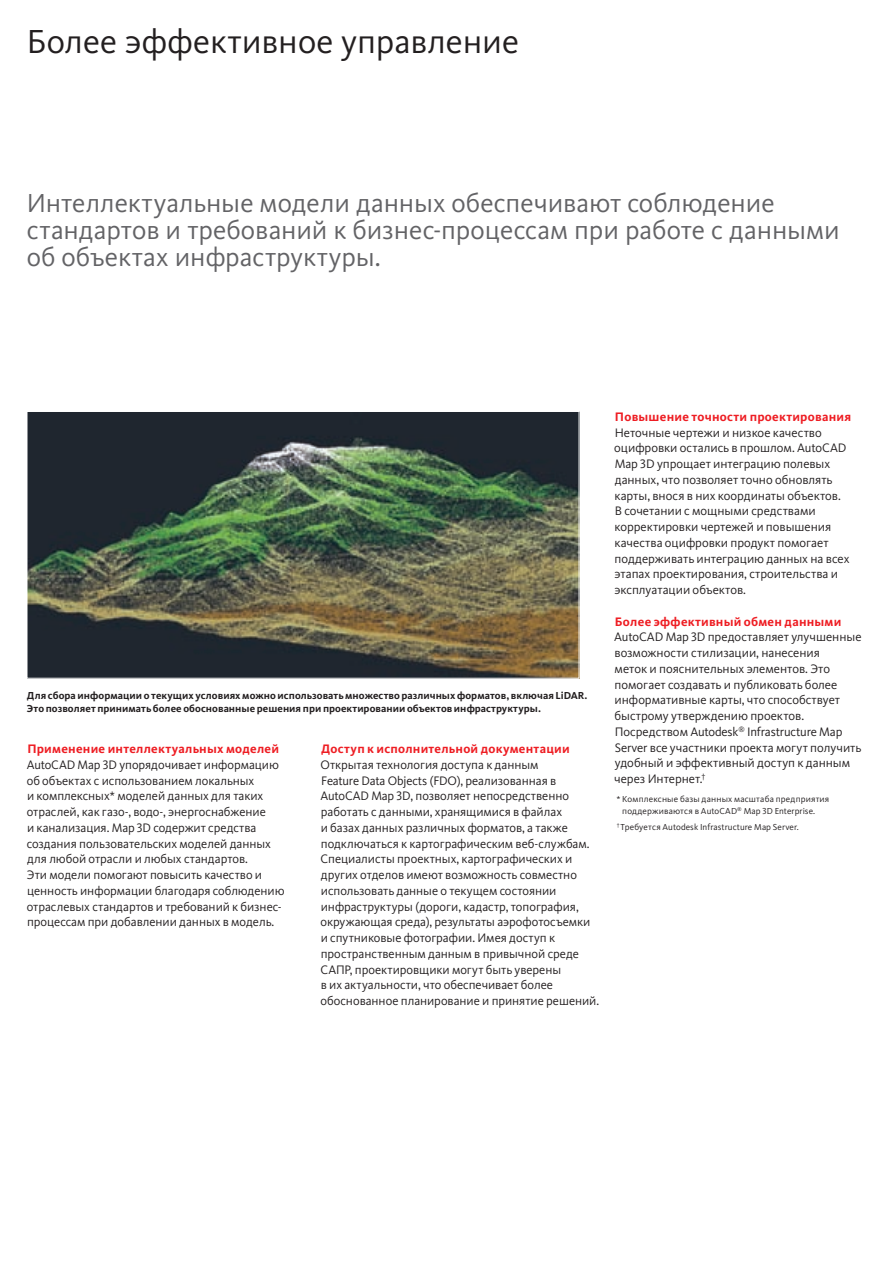
<style>
.page{position:relative;width:893px;height:1263px;background:#fff}
.page>*{position:absolute;margin:0;border:0;box-sizing:border-box;transform-origin:0 0}
.t1{font:34.5px "Kievit CY";color:#231f20}
.t2{font:27px/27px "Kievit CY";color:#636366}
.t3{font:12.75px/15.8px "Kievit CY";letter-spacing:-.005em;color:#231f20}
.t4{font:700 12.75px "Kievit CY";letter-spacing:.02em;color:#ee1d23}
.t5{font:700 10.5px/13.5px "Kievit CY";letter-spacing:.005em;color:#231f20}
.t6{font:9px/12px "Kievit CY";letter-spacing:.015em;color:#231f20}
.s1{font-weight:700;color:#ee1d23}
.s2{font-family:"Kievit CY Regular SC"}
</style>
<div class="page">
<img style="left:29px;top:413px;width:548px;height:263px">
<div style="left:27px;top:411px;width:552px;height:267px;border:1px solid #fff"></div>
<h1 class="t1" style="left:27px;top:24px;width:494px">Более эффективное управление</h1>
<h2 class="t2" style="left:27px;top:190px;width:814px">Интеллектуальные модели данных обеспечивают соблюдение стандартов и требований к бизнес-процессам при работе с данными об объектах инфраструктуры.</h2>
<p class="t5" style="left:27px;top:689px;width:562px">Для сбора информации о текущих условиях можно использовать множество различных форматов, включая LiDAR.<br>Это позволяет принимать более обоснованные решения при проектировании объектов инфраструктуры.</p>
<p class="t3" style="left:27px;top:741px;width:259px"><span class="s1">Применение интеллектуальных моделей </span>AutoCAD Map <span class="s2">3</span>D упорядочивает информацию об объектах с использованием локальных<br>и комплексных* моделей данных для таких отраслей, как газо-, водо-, энергоснабжение<br>и канализация. Map <span class="s2">3</span>D содержит средства создания пользовательских моделей данных для любой отрасли и любых стандартов.<br>Эти модели помогают повысить качество и ценность информации благодаря соблюдению отраслевых стандартов и требований к бизнес&shy;процессам при добавлении данных в модель.</p>
<p class="t4" style="left:321px;top:742px;width:250px">Доступ к исполнительной документации</p>
<p class="t3" style="left:320px;top:757px;width:280px">Открытая технология доступа к данным<br>Feature Data Objects (FDO), реализованная в AutoCAD Map <span class="s2">3</span>D, позволяет непосредственно работать с данными, хранящимися в файлах<br>и базах данных различных форматов, а также подключаться к картографическим веб-службам.<br>Специалисты проектных, картографических и других отделов имеют возможность совместно использовать данные о текущем состоянии инфраструктуры (дороги, кадастр, топография, окружающая среда), результаты аэрофотосъемки и спутниковые фотографии. Имея доступ к пространственным данным в привычной среде САПР, проектировщики могут быть уверены<br>в их актуальности, что обеспечивает более обоснованное планирование и принятие решений.</p>
<p class="t4" style="left:615px;top:410px;width:238px">Повышение точности проектирования</p>
<p class="t3" style="left:614px;top:425px;width:237px">Неточные чертежи и низкое качество оцифровки остались в прошлом. AutoCAD Map <span class="s2">3</span>D упрощает интеграцию полевых данных, что позволяет точно обновлять карты, внося в них координаты объектов.<br>В сочетании с мощными средствами корректировки чертежей и повышения качества оцифровки продукт помогает поддерживать интеграцию данных на всех этапах проектирования, строительства и эксплуатации объектов.</p>
<p class="t3" style="left:614px;top:614px;width:249px"><span class="s1">Более эффективный обмен данными </span>AutoCAD Map <span class="s2">3</span>D предоставляет улучшенные возможности стилизации, нанесения<br>меток и пояснительных элементов. Это помогает создавать и публиковать более информативные карты, что способствует быстрому утверждению проектов.<br>Посредством Autodesk<sup>®</sup> Infrastructure Map Server все участники проекта могут получить удобный и эффективный доступ к данным через Интернет.<sup>†</sup></p>
<p class="t6" style="left:622px;top:793px;width:209px;text-indent:-6px">* Комплексные базы данных масштаба предприятия поддерживаются в AutoCAD<sup>®</sup> Map <span class="s2">3</span>D Enterprise.</p>
<p class="t6" style="left:617px;top:821px;width:184px"><sup>†</sup> Требуется Autodesk Infrastructure Map Server.</p>
</div>
